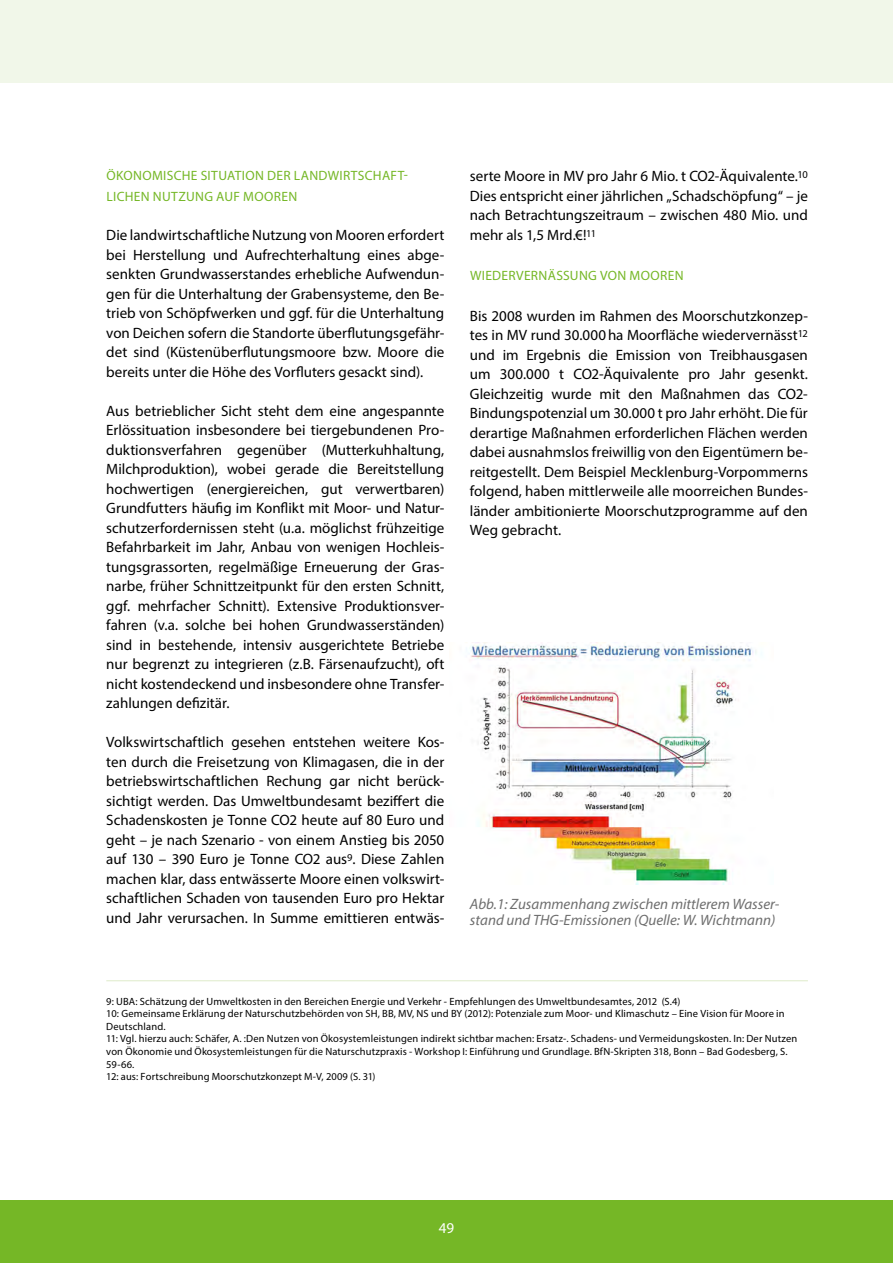
<style>
.page{position:relative;width:893px;height:1263px;background:#fff}
.page>*{position:absolute;margin:0;border:0;box-sizing:border-box;transform-origin:0 0}
.t1{font:15px/19.5px "Myriad Pro";color:#000;text-align:justify}
.t2{font:italic 15px/16.5px "Myriad Pro";color:#6e6e6e}
.t3{font:15px "Myriad Pro";color:#fff}
.t4{font:13.5px/21px "Myriad Pro";letter-spacing:.025em;color:#75b726}
.t5{font:10.5px/12.6px "Myriad Pro";letter-spacing:.015em;color:#000}
</style>
<div class="page">
<div style="left:0;top:1201px;width:893px;height:62px;background:#75b726"></div>
<div style="left:0;top:0;width:893px;height:83px;background:#f1f7e9"></div>
<hr style="left:106px;top:980px;width:702px;height:1px;background:#e2edcf">
<img style="left:470px;top:643px;width:287px;height:241px">
<p class="t4" style="left:106px;top:165px;width:303px">ÖKONOMISCHE SITUATION DER LANDWIRTSCHAFT-<br>LICHEN NUTZUNG AUF MOOREN</p>
<p class="t1" style="left:106px;top:225px;width:340px">Die landwirtschaftliche Nutzung von Mooren erfordert bei Herstellung und Aufrechterhaltung eines abge&shy;senkten Grundwasserstandes erhebliche Aufwendun&shy;gen für die Unterhaltung der Grabensysteme, den Be&shy;trieb von Schöpfwerken und ggf. für die Unterhaltung von Deichen sofern die Standorte überflutungsgefähr&shy;det sind (Küstenüberflutungsmoore bzw. Moore die bereits unter die Höhe des Vorfluters gesackt sind).</p>
<p class="t1" style="left:106px;top:401px;width:340px">Aus betrieblicher Sicht steht dem eine angespannte Erlössituation insbesondere bei tiergebundenen Pro&shy;duktionsverfahren gegenüber (Mutterkuhhaltung, Milchproduktion), wobei gerade die Bereitstellung hochwertigen (energiereichen, gut verwertbaren)<br>Grundfutters häufig im Konflikt mit Moor- und Natur&shy;schutzerfordernissen steht (u.a. möglichst frühzeitige Befahrbarkeit im Jahr, Anbau von wenigen Hochleis&shy;tungsgrassorten, regelmäßige Erneuerung der Gras&shy;narbe, früher Schnittzeitpunkt für den ersten Schnitt, ggf. mehrfacher Schnitt). Extensive Produktionsver&shy;fahren (v.a. solche bei hohen Grundwasserständen) sind in bestehende, intensiv ausgerichtete Betriebe nur begrenzt zu integrieren (z.B. Färsenaufzucht), oft nicht kostendeckend und insbesondere ohne Transfer&shy;zahlungen defizitär.</p>
<p class="t1" style="left:106px;top:732px;width:340px">Volkswirtschaftlich gesehen entstehen weitere Kos&shy;ten durch die Freisetzung von Klimagasen, die in der betriebswirtschaftlichen Rechung gar nicht berück&shy;sichtigt werden. Das Umweltbundesamt beziffert die Schadenskosten je Tonne CO2 heute auf 80 Euro und geht – je nach Szenario - von einem Anstieg bis 2050 auf 130 – 390 Euro je Tonne CO2 aus<sup>9</sup>. Diese Zahlen machen klar, dass entwässerte Moore einen volkswirt&shy;schaftlichen Schaden von tausenden Euro pro Hektar und Jahr verursachen. In Summe emittieren entwäs-</p>
<p class="t1" style="left:470px;top:166px;width:340px">serte Moore in MV pro Jahr 6 Mio. t CO2-Äquivalente.<sup>10<br></sup>Dies entspricht einer jährlichen „Schadschöpfung“ – je nach Betrachtungszeitraum – zwischen 480 Mio. und mehr als 1,5 Mrd.€!<sup>11</sup></p>
<p class="t4" style="left:470px;top:265px;width:215px">WIEDERVERNÄSSUNG VON MOOREN</p>
<p class="t1" style="left:470px;top:306px;width:340px">Bis 2008 wurden im Rahmen des Moorschutzkonzep&shy;tes in MV rund 30.000ha Moorfläche wiedervernässt<sup>12 </sup>und im Ergebnis die Emission von Treibhausgasen um 300.000 t CO2-Äquivalente pro Jahr gesenkt.<br>Gleichzeitig wurde mit den Maßnahmen das CO2- Bindungspotenzial um 30.000 t pro Jahr erhöht. Die für derartige Maßnahmen erforderlichen Flächen werden dabei ausnahmslos freiwillig von den Eigentümern be&shy;reitgestellt. Dem Beispiel Mecklenburg-Vorpommerns folgend, haben mittlerweile alle moorreichen Bundes&shy;länder ambitionierte Moorschutzprogramme auf den Weg gebracht.</p>
<p class="t2" style="left:470px;top:895px;width:311px">Abb.1: Zusammenhang zwischen mittlerem Wasser&shy;stand und THG-Emissionen (Quelle: W. Wichtmann)</p>
<p class="t5" style="left:106px;top:994px;width:692px">9: UBA: Schätzung der Umweltkosten in den Bereichen Energie und Verkehr - Empfehlungen des Umweltbundesamtes, 2012 (S.4)<br>10: Gemeinsame Erklärung der Naturschutzbehörden von SH, BB, MV, NS und BY (2012): Potenziale zum Moor- und Klimaschutz – Eine Vision für Moore in Deutschland.<br>11: Vgl. hierzu auch: Schäfer, A. :Den Nutzen von Ökosystemleistungen indirekt sichtbar machen: Ersatz-. Schadens- und Vermeidungskosten. In: Der Nutzen von Ökonomie und Ökosystemleistungen für die Naturschutzpraxis - Workshop I: Einführung und Grundlage. BfN-Skripten 318, Bonn – Bad Godesberg, S.<br>59-66.<br>12: aus: Fortschreibung Moorschutzkonzept M-V, 2009 (S. 31)</p>
<p class="t3" style="left:439px;top:1218px;width:17px">49</p>
</div>
